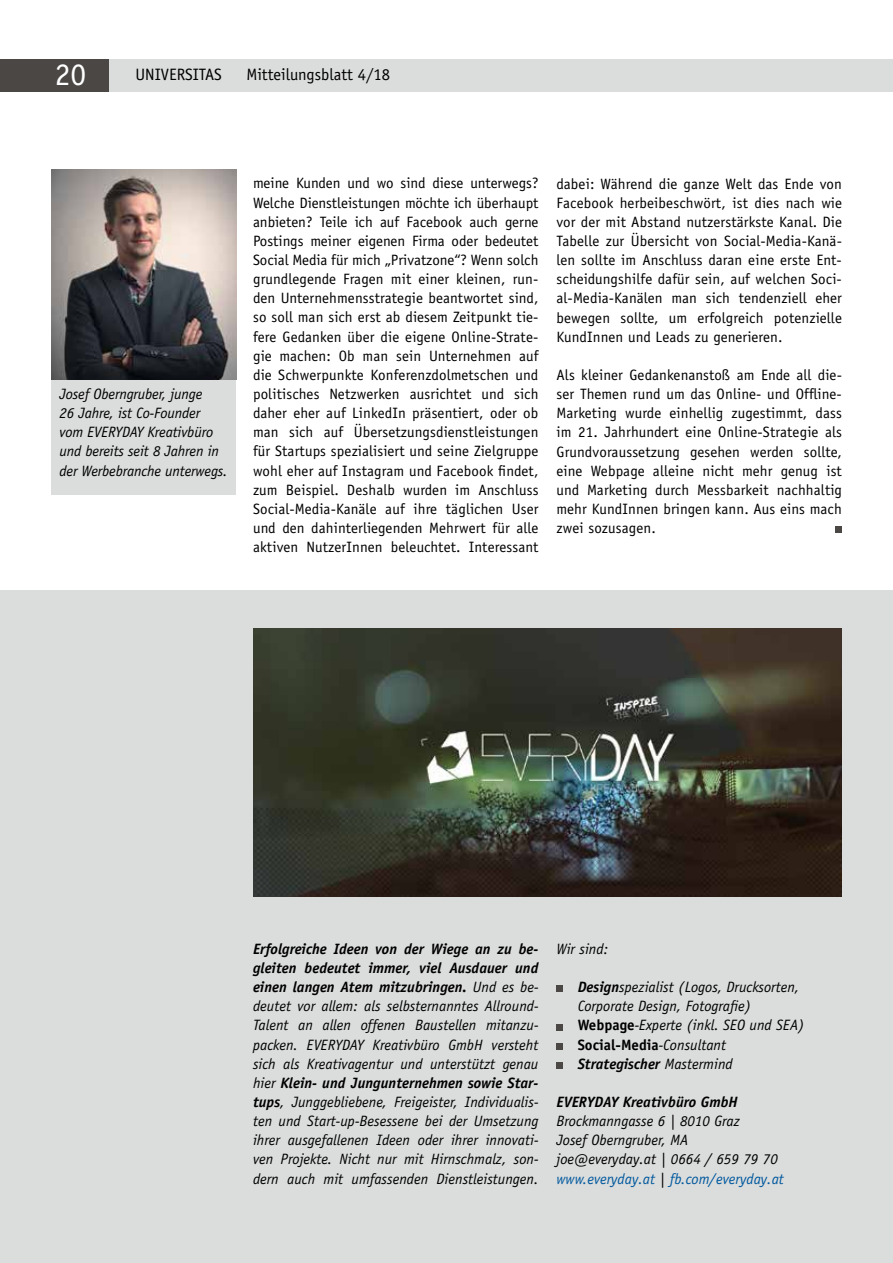
<style>
.page{position:relative;width:893px;height:1263px;background:#fff}
.page>*{position:absolute;margin:0;border:0;box-sizing:border-box;transform-origin:0 0}
.t1{font:31.5px "Officina Serif Std";color:#fff}
.t2{font:16.5px "Officina Sans Std";color:#000}
.t3{font:15px/19.2px "Officina Sans Std";letter-spacing:.01em;color:#000;text-align:justify}
.t4{font:italic 15px/19.2px "Officina Sans Std";color:#000}
.t5{font:italic 700 15px "Officina Sans Std";color:#000}
.s1{font-weight:700}
.s2{font-weight:700;font-style:normal}
.s3{color:#00599e}
</style>
<div class="page">
<div style="left:0;top:59px;width:893px;height:33px;background:#dbdcdc"></div>
<div style="left:0;top:59px;width:109px;height:33px;background:#4b4745"></div>
<div style="left:0;top:590px;width:893px;height:673px;background:#dbdcdc"></div>
<div style="left:836px;top:526px;width:6px;height:7px;background:#4b4745"></div>
<img style="left:253px;top:628px;width:589px;height:268px">
<div style="left:556px;top:986px;width:7px;height:6px;background:#4b4745"></div>
<div style="left:556px;top:1024px;width:7px;height:6px;background:#4b4745"></div>
<div style="left:556px;top:1043px;width:7px;height:6px;background:#4b4745"></div>
<div style="left:556px;top:1062px;width:7px;height:7px;background:#4b4745"></div>
<div style="left:51px;top:361px;width:185px;height:134px;background:#dbdcdc"></div>
<img style="left:51px;top:169px;width:185px;height:211px">
<h1 class="t1" style="left:55px;top:56px;width:33px">20</h1>
<p class="t2" style="left:135px;top:65px;width:88px">UNIVERSITAS</p>
<p class="t2" style="left:246px;top:65px;width:145px">Mitteilungsblatt 4/18</p>
<p class="t4" style="left:60px;top:384px;width:169px">Josef Oberngruber, junge<br>26 Jahre, ist Co-Founder vom EVERYDAY Kreativbüro und bereits seit 8 Jahren in der Werbebranche unterwegs.</p>
<p class="t3" style="left:253px;top:174px;width:287px">meine Kunden und wo sind diese unterwegs?<br>Welche Dienstleistungen möchte ich überhaupt anbieten? Teile ich auf Facebook auch gerne Postings meiner eigenen Firma oder bedeutet Social Media für mich „Privatzone“? Wenn solch grundlegende Fragen mit einer kleinen, run&shy;den Unternehmensstrategie beantwortet sind, so soll man sich erst ab diesem Zeitpunkt tie&shy;fere Gedanken über die eigene Online-Strate&shy;gie machen: Ob man sein Unternehmen auf die Schwerpunkte Konferenzdolmetschen und politisches Netzwerken ausrichtet und sich daher eher auf LinkedIn präsentiert, oder ob man sich auf Übersetzungsdienstleistungen für Startups spezialisiert und seine Zielgruppe wohl eher auf Instagram und Facebook findet, zum Beispiel. Deshalb wurden im Anschluss Social-Media-Kanäle auf ihre täglichen User und den dahinterliegenden Mehrwert für alle aktiven NutzerInnen beleuchtet. Interessant</p>
<p class="t3" style="left:556px;top:174px;width:287px">dabei: Während die ganze Welt das Ende von Facebook herbeibeschwört, ist dies nach wie vor der mit Abstand nutzerstärkste Kanal. Die Tabelle zur Übersicht von Social-Media-Kanä&shy;len sollte im Anschluss daran eine erste Ent&shy;scheidungshilfe dafür sein, auf welchen Soci&shy;al-Media-Kanälen man sich tendenziell eher bewegen sollte, um erfolgreich potenzielle KundInnen und Leads zu generieren.</p>
<p class="t3" style="left:556px;top:365px;width:287px">Als kleiner Gedankenanstoß am Ende all die&shy;ser Themen rund um das Online- und Offline-Marketing wurde einhellig zugestimmt, dass im 21. Jahrhundert eine Online-Strategie als Grundvoraussetzung gesehen werden sollte, eine Webpage alleine nicht mehr genug ist und Marketing durch Messbarkeit nachhaltig mehr KundInnen bringen kann. Aus eins mach zwei sozusagen.</p>
<p class="t4" style="left:253px;top:939px;width:287px;text-align:justify"><span class="s1">Erfolgreiche Ideen von der Wiege an zu be&shy;gleiten bedeutet immer, viel Ausdauer und einen langen Atem mitzubringen.</span> Und es be&shy;deutet vor allem: als selbsternanntes Allround-Talent an allen offenen Baustellen mitanzu&shy;packen. EVERYDAY Kreativbüro GmbH versteht sich als Kreativagentur und unterstützt genau hier <span class="s1">Klein- und Jungunternehmen sowie Star&shy;tups</span>, Junggebliebene, Freigeister, Individualis&shy;ten und Start-up-Besessene bei der Umsetzung ihrer ausgefallenen Ideen oder ihrer innovati&shy;ven Projekte. Nicht nur mit Hirnschmalz, son&shy;dern auch mit umfassenden Dienstleistungen.</p>
<p class="t4" style="left:556px;top:939px;width:53px">Wir sind:</p>
<p class="t4" style="left:578px;top:977px;width:228px"><span class="s1">Design</span>spezialist (Logos, Drucksorten,<br>Corporate Design, Fotografie)<br><span class="s2">Webpage</span>-Experte (inkl. SEO und SEA)<br><span class="s2">Social-Media</span>-Consultant<br><span class="s1">Strategischer</span> Mastermind</p>
<p class="t5" style="left:556px;top:1093px;width:183px">EVERYDAY Kreativbüro GmbH</p>
<p class="t4" style="left:556px;top:1111px;width:229px">Brockmanngasse 6 | 8010 Graz<br>Josef Oberngruber, MA joe@everyday.at | 0664 / 659 79 70 <span class="s3">www.everyday.at</span> | <span class="s3">fb.com/everyday.at</span></p>
</div>
